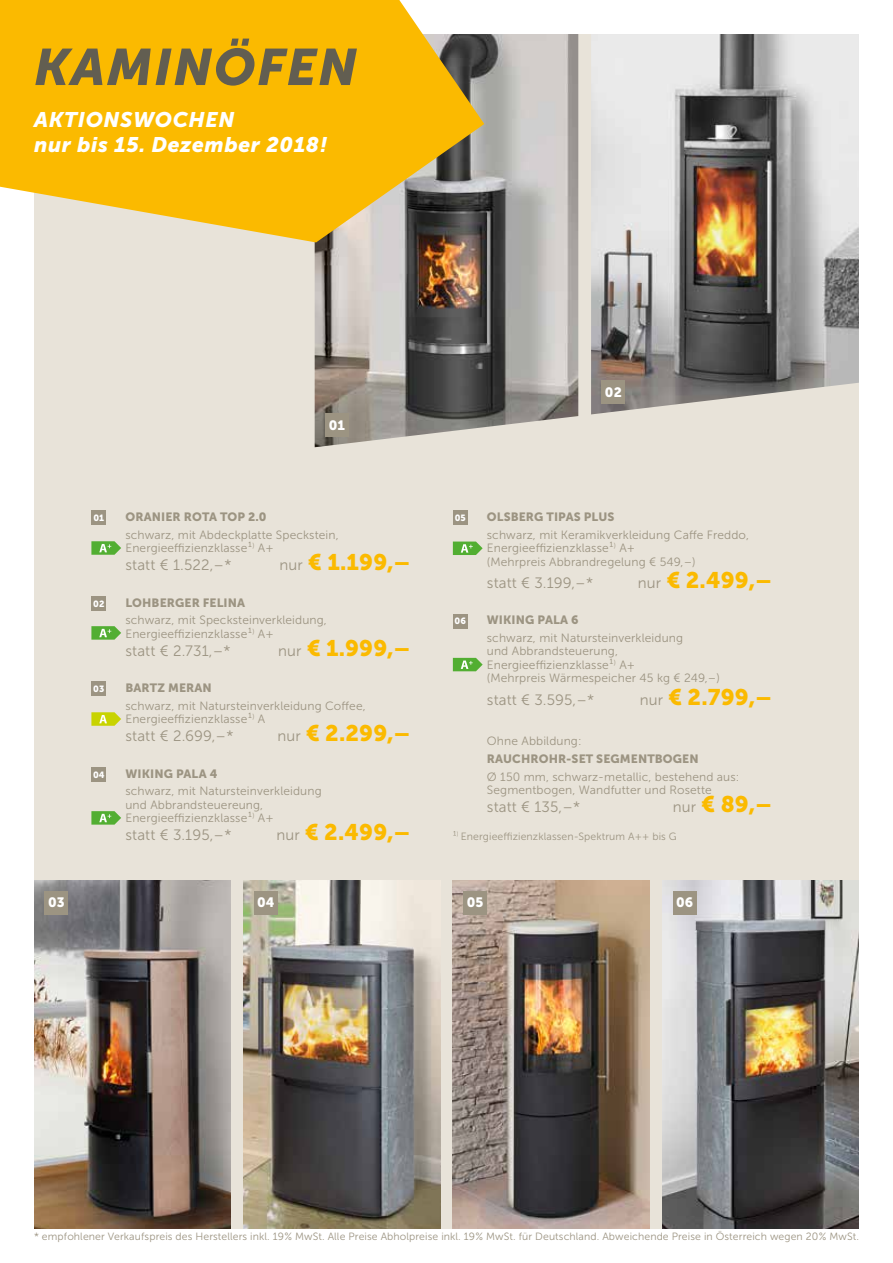
<style>
.page{position:relative;width:893px;height:1263px;background:#fff}
.page>*{position:absolute;margin:0;border:0;box-sizing:border-box;transform-origin:0 0}
.t1{font:italic 51px "Museo Sans 900";letter-spacing:.03em;color:#625e51}
.t2{font:22.5px "Museo Sans 900";letter-spacing:.01em;color:#fbba00}
.t3{font:italic 21px/25.2px "Museo Sans 900";letter-spacing:.03em;color:#fff}
.t4{font:15px "Museo Sans 300";letter-spacing:.01em;color:#9c9482}
.t5{font:13.5px "Museo Sans 900";letter-spacing:.005em;color:#fff}
.t6{font:12px/13.5px "Museo Sans 300";letter-spacing:.01em;color:#9c9482}
.t7{font:12px "Museo Sans 900";letter-spacing:.01em;color:#9c9482}
.t8{font:10.5px "Museo Sans 300";letter-spacing:.01em;color:#9c9482}
.t9{font:9px "Museo Sans 900";letter-spacing:.005em;color:#fff}
.s1{font-family:"Museo Sans 300";font-size:15px;color:#9c9482}
</style>
<div class="page">
<div style="left:34px;top:34px;width:825px;height:1195px;background:#e8e3d9"></div>
<img style="left:591px;top:34px;width:268px;height:380px">
<img style="left:315px;top:34px;width:263px;height:413px">
<svg style="left:0;top:0;width:484px;height:242px;fill:#fbba00"></svg>
<img style="left:34px;top:880px;width:197px;height:349px">
<div style="left:45px;top:891px;width:23px;height:23px;background:#9c9482"></div>
<img style="left:453px;top:880px;width:196px;height:349px">
<img style="left:662px;top:880px;width:197px;height:349px">
<img style="left:243px;top:880px;width:197px;height:349px">
<div style="left:254px;top:891px;width:23px;height:23px;background:#9c9482"></div>
<div style="left:463px;top:891px;width:24px;height:23px;background:#9c9482"></div>
<div style="left:673px;top:891px;width:23px;height:23px;background:#9c9482"></div>
<div style="left:91px;top:510px;width:15px;height:15px;background:#9c9482"></div>
<div style="left:91px;top:596px;width:15px;height:15px;background:#9c9482"></div>
<div style="left:91px;top:681px;width:15px;height:15px;background:#9c9482"></div>
<div style="left:91px;top:767px;width:15px;height:15px;background:#9c9482"></div>
<svg style="left:91px;top:541px;width:30px;height:14px"></svg>
<svg style="left:91px;top:626px;width:30px;height:14px"></svg>
<svg style="left:453px;top:541px;width:30px;height:14px"></svg>
<svg style="left:91px;top:811px;width:30px;height:14px"></svg>
<svg style="left:453px;top:658px;width:30px;height:13px"></svg>
<svg style="left:91px;top:712px;width:30px;height:14px"></svg>
<div style="left:453px;top:510px;width:15px;height:15px;background:#9c9482"></div>
<div style="left:453px;top:613px;width:15px;height:15px;background:#9c9482"></div>
<div style="left:325px;top:413px;width:24px;height:24px;background:#9c9482"></div>
<div style="left:602px;top:380px;width:23px;height:24px;background:#9c9482"></div>
<h1 class="t1" style="left:34px;top:38px;width:325px">KAMINÖFEN</h1>
<h3 class="t3" style="left:34px;top:107px;width:295px">AKTIONSWOCHEN<br>nur bis 15. Dezember 2018!</h3>
<p class="t5" style="left:329px;top:417px;width:18px">01</p>
<p class="t9" style="left:93px;top:513px;width:12px">01</p>
<p class="t7" style="left:125px;top:510px;width:143px">ORANIER ROTA TOP 2.0</p>
<p class="t6" style="left:125px;top:528px;width:215px">schwarz, mit Abdeckplatte Speckstein,<br>Energieeffizienzklasse ¹<sup>)</sup> A+</p>
<p class="t4" style="left:125px;top:557px;width:108px">statt € 1.522,–*</p>
<h2 class="t2" style="left:279px;top:549px;width:132px"><span class="s1">nur</span> € 1.199,–</h2>
<p class="t9" style="left:93px;top:598px;width:13px">02</p>
<p class="t7" style="left:125px;top:596px;width:121px">LOHBERGER FELINA</p>
<p class="t6" style="left:125px;top:613px;width:203px">schwarz, mit Specksteinverkleidung,<br>Energieeffizienzklasse ¹<sup>)</sup> A+</p>
<p class="t4" style="left:125px;top:642px;width:107px">statt € 2.731,–*</p>
<h2 class="t2" style="left:278px;top:635px;width:134px"><span class="s1">nur</span> € 1.999,–</h2>
<p class="t9" style="left:93px;top:684px;width:13px">03</p>
<p class="t7" style="left:125px;top:681px;width:88px">BARTZ MERAN</p>
<p class="t6" style="left:125px;top:699px;width:242px">schwarz, mit Natursteinverkleidung Coffee,<br>Energieeffizienzklasse ¹<sup>)</sup> A</p>
<p class="t4" style="left:125px;top:728px;width:109px">statt € 2.699,–*</p>
<h2 class="t2" style="left:277px;top:720px;width:134px"><span class="s1">nur</span> € 2.299,–</h2>
<p class="t9" style="left:93px;top:769px;width:13px">04</p>
<p class="t7" style="left:125px;top:767px;width:94px">WIKING PALA 4</p>
<p class="t6" style="left:125px;top:784px;width:198px">schwarz, mit Natursteinverkleidung und Abbrandsteuereung,<br>Energieeffizienzklasse ¹<sup>)</sup> A+</p>
<p class="t4" style="left:125px;top:827px;width:107px">statt € 3.195,–*</p>
<h2 class="t2" style="left:276px;top:819px;width:135px"><span class="s1">nur</span> € 2.499,–</h2>
<p class="t5" style="left:605px;top:384px;width:18px">02</p>
<p class="t9" style="left:455px;top:513px;width:13px">05</p>
<p class="t7" style="left:487px;top:510px;width:129px">OLSBERG TIPAS PLUS</p>
<p class="t6" style="left:487px;top:528px;width:264px">schwarz, mit Keramikverkleidung Caffe Freddo,<br>Energieeffizienzklasse ¹<sup>)</sup> A+<br>(Mehrpreis Abbrandregelung € 549,–)</p>
<p class="t4" style="left:487px;top:575px;width:108px">statt € 3.199,–*</p>
<h2 class="t2" style="left:638px;top:567px;width:135px"><span class="s1">nur</span> € 2.499,–</h2>
<p class="t9" style="left:455px;top:616px;width:13px">06</p>
<p class="t7" style="left:487px;top:613px;width:93px">WIKING PALA 6</p>
<p class="t6" style="left:487px;top:631px;width:235px">schwarz, mit Natursteinverkleidung<br>und Abbrandsteuerung, Energieeffizienzklasse ¹<sup>)</sup> A+<br>(Mehrpreis Wärmespeicher 45 kg € 249,–)</p>
<p class="t4" style="left:487px;top:691px;width:109px">statt € 3.595,–*</p>
<h2 class="t2" style="left:640px;top:684px;width:134px"><span class="s1">nur</span> € 2.799,–</h2>
<p class="t6" style="left:487px;top:734px;width:96px">Ohne Abbildung:</p>
<p class="t7" style="left:487px;top:752px;width:213px">RAUCHROHR-SET SEGMENTBOGEN</p>
<p class="t6" style="left:487px;top:770px;width:254px">Ø 150 mm, schwarz-metallic, bestehend aus:<br>Segmentbogen, Wandfutter und Rosette</p>
<p class="t4" style="left:487px;top:799px;width:95px">statt € 135,–*</p>
<h2 class="t2" style="left:673px;top:791px;width:101px"><span class="s1">nur</span> € 89,–</h2>
<p class="t8" style="left:453px;top:830px;width:225px">¹<sup>)</sup> Energieeffizienzklassen-Spektrum A++ bis G</p>
<p class="t5" style="left:48px;top:895px;width:18px">03</p>
<p class="t5" style="left:257px;top:895px;width:19px">04</p>
<p class="t5" style="left:467px;top:895px;width:18px">05</p>
<p class="t5" style="left:676px;top:895px;width:19px">06</p>
<p class="t8" style="left:34px;top:1230px;width:826px">* empfohlener Verkaufspreis des Herstellers inkl. 19 % MwSt. Alle Preise Abholpreise inkl. 19 % MwSt. für Deutschland. Abweichende Preise in Österreich wegen 20 % MwSt.</p>
</div>
